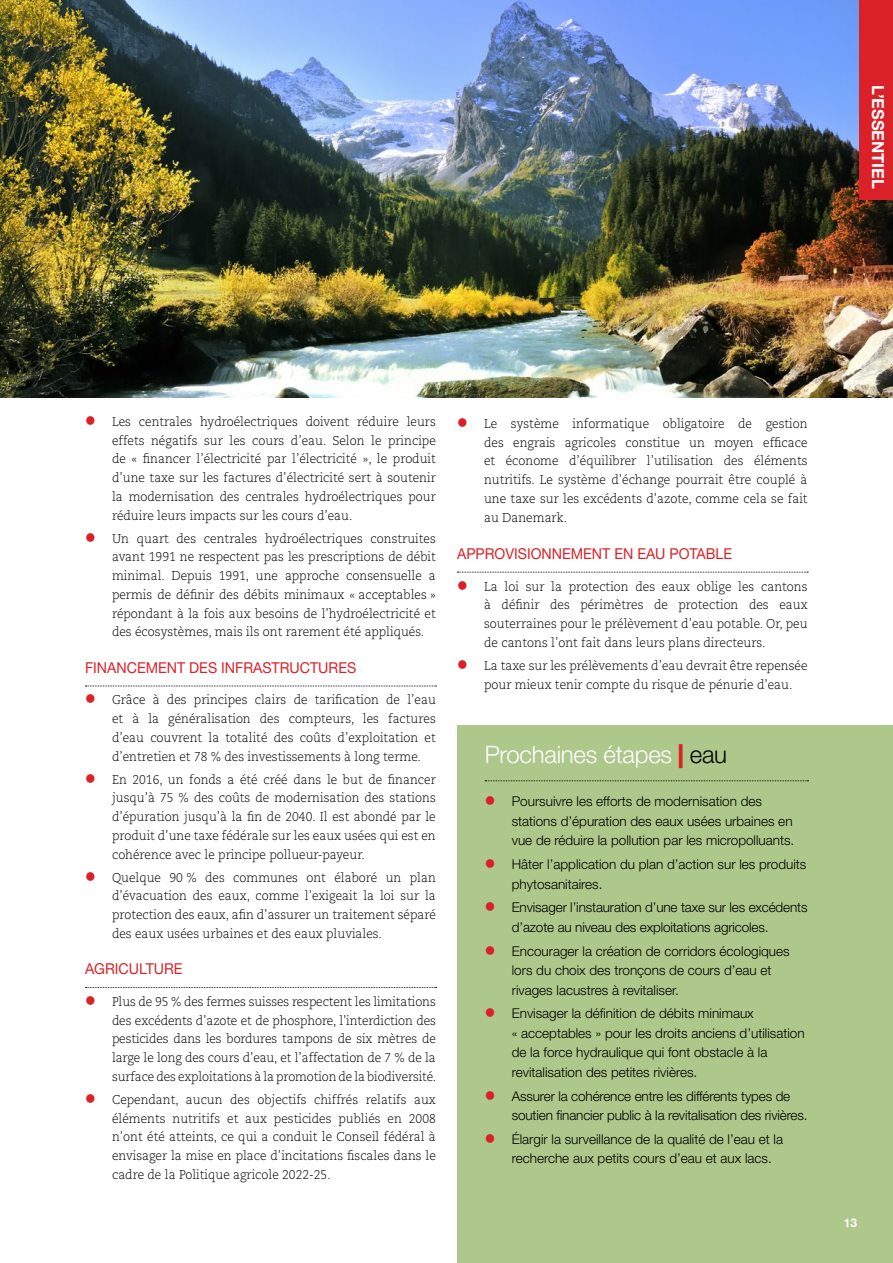
<style>
.page{position:relative;width:893px;height:1263px;background:#fff}
.page>*{position:absolute;margin:0;border:0;box-sizing:border-box;transform-origin:0 0}
.t1{font:300 24px "Helvetica Neue LT Std";letter-spacing:-.01em;color:#fff}
.t2{font:700 16.5px "Helvetica Neue LT Std";color:#fff}
.t3{font:15px "Helvetica Neue LT Std";color:#da2128;scale:.95 1}
.t4{font:300 13.5px/19.5px "Helvetica Neue LT Std";color:#000}
.t5{font:300 12.75px/18.8px "Caecilia LT Std";color:#000;text-align:justify;scale:.95 1}
.t6{font:700 12px "Helvetica Neue LT Std";color:#fff}
.s1{font-weight:900;color:#da2128}
.s2{color:#000}
</style>
<div class="page">
<img style="left:0;top:0;width:893px;height:398px">
<div style="left:457px;top:725px;width:436px;height:538px;background:#aec78b"></div>
<div style="left:859px;top:0;width:34px;height:199px;background:#da2128"></div>
<svg style="left:485px;top:780px;width:323px;height:1px"></svg>
<svg style="left:85px;top:686px;width:351px;height:1px"></svg>
<svg style="left:85px;top:987px;width:351px;height:1px"></svg>
<svg style="left:457px;top:572px;width:351px;height:1px"></svg>
<p class="t2" style="left:888px;top:85px;width:105px;rotate:90deg">l’essentiel</p>
<p class="t5" style="left:112px;top:412px;width:342px">Les centrales hydroélectriques doivent réduire leurs effets négatifs sur les cours d’eau. Selon le principe de « financer l’électricité par l’électricité », le produit d’une taxe sur les factures d’électricité sert à soutenir la modernisation des centrales hydroélectriques pour réduire leurs impacts sur les cours d’eau.</p>
<p class="t5" style="left:112px;top:529px;width:342px">Un quart des centrales hydroélectriques construites avant 1991 ne respectent pas les prescriptions de débit minimal. Depuis 1991, une approche consensuelle a permis de définir des débits minimaux « acceptables » répondant à la fois aux besoins de l’hydroélectricité et des écosystèmes, mais ils ont rarement été appliqués.</p>
<p class="t3" style="left:85px;top:659px;width:287px">FINANCEMENT DES INFRASTRUCTURES</p>
<p class="t5" style="left:112px;top:691px;width:342px">Grâce à des principes clairs de tarification de l’eau et à la généralisation des compteurs, les factures d’eau couvrent la totalité des coûts d’exploitation et d’entretien et 78 % des investissements à long terme.</p>
<p class="t5" style="left:112px;top:770px;width:342px">En 2016, un fonds a été créé dans le but de financer jusqu’à 75 % des coûts de modernisation des stations d’épuration jusqu’à la fin de 2040. Il est abondé par le produit d’une taxe fédérale sur les eaux usées qui est en cohérence avec le principe pollueur-payeur.</p>
<p class="t5" style="left:112px;top:868px;width:342px">Quelque 90 % des communes ont élaboré un plan d’évacuation des eaux, comme l’exigeait la loi sur la protection des eaux, afin d’assurer un traitement séparé des eaux usées urbaines et des eaux pluviales.</p>
<p class="t3" style="left:85px;top:960px;width:104px">AGRICULTURE</p>
<p class="t5" style="left:112px;top:992px;width:343px">Plus de 95 % des fermes suisses respectent les limitations des excédents d’azote et de phosphore, l’interdiction des pesticides dans les bordures tampons de six mètres de large le long des cours d’eau, et l’affectation de 7 % de la surface des exploitations à la promotion de la biodiversité.</p>
<p class="t5" style="left:112px;top:1090px;width:342px">Cependant, aucun des objectifs chiffrés relatifs aux éléments nutritifs et aux pesticides publiés en 2008 n’ont été atteints, ce qui a conduit le Conseil fédéral à envisager la mise en place d’incitations fiscales dans le cadre de la Politique agricole 2022-25.</p>
<p class="t5" style="left:484px;top:414px;width:342px">Le système informatique obligatoire de gestion des engrais agricoles constitue un moyen efficace et économe d’équilibrer l’utilisation des éléments nutritifs. Le système d’échange pourrait être couplé à une taxe sur les excédents d’azote, comme cela se fait au Danemark.</p>
<p class="t3" style="left:457px;top:545px;width:291px">APPROVISIONNEMENT EN EAU POTABLE</p>
<p class="t5" style="left:484px;top:577px;width:342px">La loi sur la protection des eaux oblige les cantons à définir des périmètres de protection des eaux souterraines pour le prélèvement d’eau potable. Or, peu de cantons l’ont fait dans leurs plans directeurs.</p>
<p class="t5" style="left:484px;top:656px;width:342px;line-height:19.5px">La taxe sur les prélèvements d’eau devrait être repensée pour mieux tenir compte du risque de pénurie d’eau.</p>
<h1 class="t1" style="left:485px;top:740px;width:244px">Prochaines étapes <span class="s1">|</span> <span class="s2">eau</span></h1>
<p class="t4" style="left:512px;top:791px;width:284px">Poursuivre les efforts de modernisation des stations d’épuration des eaux usées urbaines en vue de réduire la pollution par les micropolluants.</p>
<p class="t4" style="left:512px;top:854px;width:296px">Hâter l’application du plan d’action sur les produits phytosanitaires.</p>
<p class="t4" style="left:512px;top:897px;width:297px">Envisager l’instauration d’une taxe sur les excédents d’azote au niveau des exploitations agricoles.</p>
<p class="t4" style="left:512px;top:941px;width:279px">Encourager la création de corridors écologiques lors du choix des tronçons de cours d’eau et rivages lacustres à revitaliser.</p>
<p class="t4" style="left:512px;top:1003px;width:294px">Envisager la définition de débits minimaux<br>« acceptables » pour les droits anciens d’utilisation de la force hydraulique qui font obstacle à la revitalisation des petites rivières.</p>
<p class="t4" style="left:512px;top:1086px;width:297px">Assurer la cohérence entre les différents types de soutien financier public à la revitalisation des rivières.</p>
<p class="t4" style="left:512px;top:1129px;width:273px">Élargir la surveillance de la qualité de l’eau et la recherche aux petits cours d’eau et aux lacs.</p>
<p class="t6" style="left:844px;top:1215px;width:15px">13</p>
</div>
